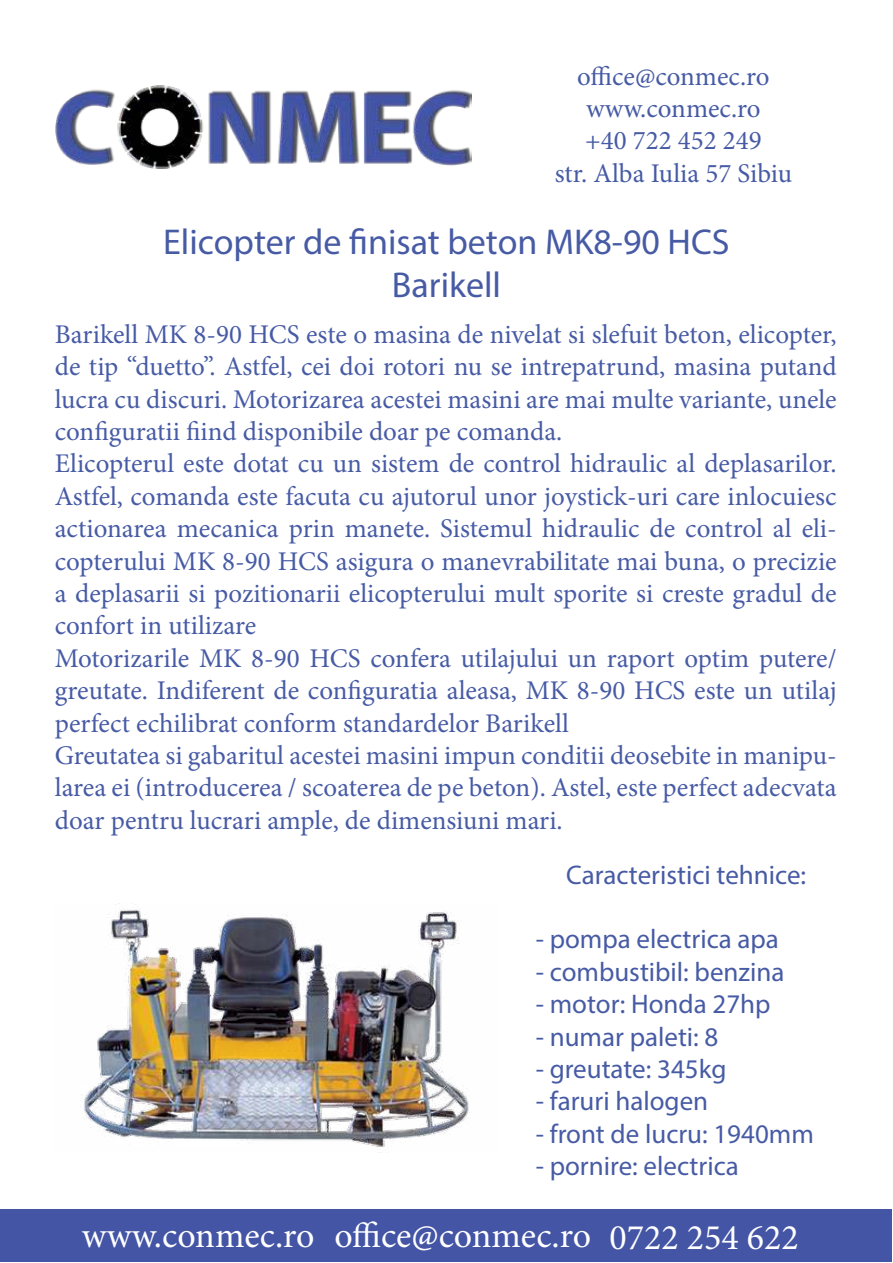
<style>
.page{position:relative;width:893px;height:1263px;background:#fff}
.page>*{position:absolute;margin:0;border:0;box-sizing:border-box;transform-origin:0 0}
.t1{font:36px/43.2px "Myriad Pro";color:#475ba5;text-align:center}
.t2{font:36px "Minion Pro";color:#fff}
.t3{font:27px/32.4px "Minion Pro";color:#475ba5;text-align:center}
.t4{font:27px "Myriad Pro";color:#475ba5}
</style>
<div class="page">
<img style="left:55px;top:86px;width:417px;height:83px">
<div style="left:1px;top:1210px;width:891px;height:52px;background:#4455a5"></div>
<img style="left:84px;top:904px;width:386px;height:249px">
<p class="t3" style="left:555px;top:62px;width:239px">office@conmec.ro www.conmec.ro<br>+40 722 452 249<br>str. Alba Iulia 57 Sibiu</p>
<h1 class="t1" style="left:163px;top:223px;width:568px">Elicopter de finisat beton MK8-90 HCS<br>Barikell</h1>
<p class="t3" style="left:55px;top:320px;width:783px;text-align:left">Barikell MK 8-90 HCS este o masina de nivelat si slefuit beton, elicopter, de tip “duetto”. Astfel, cei doi rotori nu se intrepatrund, masina putand lucra cu discuri. Motorizarea acestei masini are mai multe variante, unele configuratii fiind disponibile doar pe comanda.<br>Elicopterul este dotat cu un sistem de control hidraulic al deplasarilor.<br>Astfel, comanda este facuta cu ajutorul unor joystick-uri care inlocuiesc actionarea mecanica prin manete. Sistemul hidraulic de control al eli&shy;copterului MK 8-90 HCS asigura o manevrabilitate mai buna, o precizie a deplasarii si pozitionarii elicopterului mult sporite si creste gradul de confort in utilizare<br>Motorizarile MK 8-90 HCS confera utilajului un raport optim putere/ greutate. Indiferent de configuratia aleasa, MK 8-90 HCS este un utilaj perfect echilibrat conform standardelor Barikell<br>Greutatea si gabaritul acestei masini impun conditii deosebite in manipu&shy;larea ei (introducerea / scoaterea de pe beton). Astel, este perfect adecvata doar pentru lucrari ample, de dimensiuni mari.</p>
<p class="t4" style="left:566px;top:864px;width:241px">Caracteristici tehnice:</p>
<p class="t4" style="left:536px;top:929px;width:245px">- pompa electrica apa</p>
<p class="t4" style="left:536px;top:961px;width:250px">- combustibil: benzina</p>
<p class="t4" style="left:536px;top:994px;width:236px">- motor: Honda 27hp</p>
<p class="t4" style="left:536px;top:1026px;width:184px">- numar paleti: 8</p>
<p class="t4" style="left:536px;top:1058px;width:192px">- greutate: 345kg</p>
<p class="t4" style="left:536px;top:1091px;width:174px">- faruri halogen</p>
<p class="t4" style="left:536px;top:1123px;width:280px">- front de lucru: 1940mm</p>
<p class="t4" style="left:536px;top:1156px;width:205px">- pornire: electrica</p>
<h1 class="t2" style="left:82px;top:1222px;width:719px">www.conmec.ro office@conmec.ro 0722 254 622</h1>
</div>
